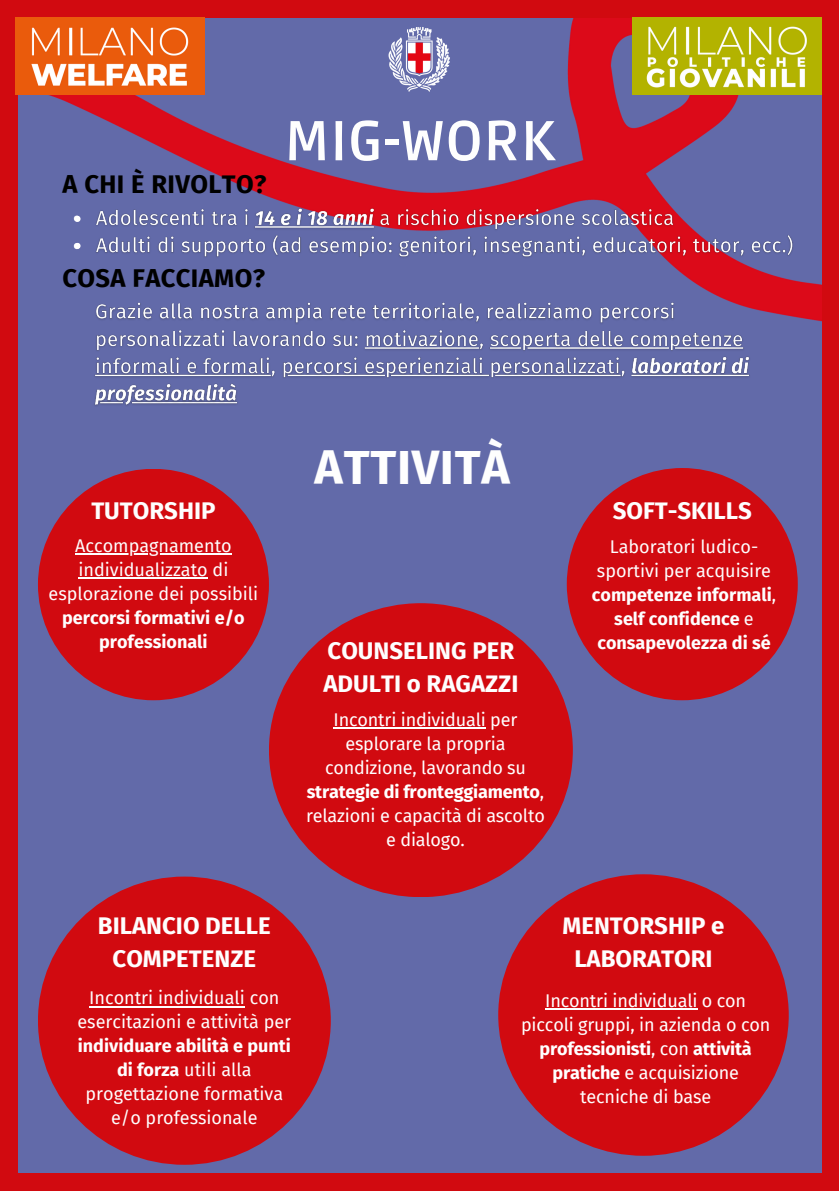
<style>
.page{position:relative;width:839px;height:1191px;background:#fff}
.page>*{position:absolute;margin:0;border:0;box-sizing:border-box;transform-origin:0 0}
.t1{font:700 56px "Ruda";color:#fefefe}
.t2{font:700 48px "Fira Sans";letter-spacing:.015em;color:#fefefe}
.t3{font:700 25.6px "Fira Sans";letter-spacing:.015em;color:#000}
.t4{font:700 24px/33px "Fira Sans";color:#fefefe;text-align:center}
.t5{font:18px/24px "Fira Sans";letter-spacing:-.01em;color:#fff;text-align:center}
.t6{font:18px/24px "Fira Sans";color:#fefefe;text-align:center}
.t7{font:700 18px/24px "Fira Sans";color:#fefefe;text-align:center}
.s1{font-weight:700}
.s2{font-weight:400}
</style>
<div class="page">
<div style="left:0;top:0;width:838px;height:1191px;background:#626aa9"></div>
<img style="left:17px;top:18px;width:804px;height:496px">
<div style="left:0;top:0;width:835px;height:18px;background:#d10a10"></div>
<div style="left:0;top:1173px;width:835px;height:18px;background:#d10a10"></div>
<div style="left:0;top:0;width:17px;height:1191px;background:#d10a10"></div>
<div style="left:822px;top:0;width:16px;height:1191px;background:#d10a10"></div>
<img style="left:632px;top:18px;width:189px;height:76px">
<img style="left:15px;top:18px;width:189px;height:76px">
<img style="left:387px;top:26px;width:65px;height:67px">
<img style="left:67px;top:204px;width:731px;height:59px">
<img style="left:89px;top:298px;width:667px;height:112px">
<div style="left:38px;top:469px;width:231px;height:231px;background:#d10a10;border-radius:50%"></div>
<hr style="left:75px;top:553px;width:157px;height:2px;background:#fefefe">
<hr style="left:78px;top:577px;width:130px;height:2px;background:#fefefe">
<div style="left:566px;top:468px;width:231px;height:232px;background:#d10a10;border-radius:50%"></div>
<div style="left:38px;top:877px;width:293px;height:288px;background:#d10a10;border-radius:50%"></div>
<div style="left:269px;top:603px;width:303px;height:294px;background:#d10a10;border-radius:50%"></div>
<hr style="left:333px;top:728px;width:152px;height:1px;background:#fff">
<div style="left:498px;top:874px;width:290px;height:282px;background:#d10a10;border-radius:50%"></div>
<hr style="left:545px;top:1009px;width:152px;height:1px;background:#fff">
<hr style="left:89px;top:1006px;width:156px;height:1px;background:#fefefe">
<h3 class="t3" style="left:63px;top:170px;width:205px">A CHI È RIVOLTO?</h3>
<h1 class="t1" style="left:284px;top:109px;width:273px">MIG-WORK</h1>
<h3 class="t3" style="left:63px;top:264px;width:204px">COSA FACCIAMO?</h3>
<h3 class="t4" style="left:91px;top:494px;width:126px">TUTORSHIP</h3>
<h5 class="t6" style="left:49px;top:534px;width:211px">Accompagnamento individualizzato di esplorazione dei possibili <span class="s1">percorsi formativi e/o professionali</span></h5>
<h2 class="t2" style="left:314px;top:439px;width:196px">ATTIVITÀ</h2>
<h4 class="t4" style="left:323px;top:635px;width:196px;text-align:left">COUNSELING PER<br>ADULTI o RAGAZZI</h4>
<p class="t5" style="left:306px;top:708px;width:240px">Incontri individuali per esplorare la propria condizione, lavorando su <span class="s1">strategie di fronteggiamento</span>, relazioni e capacità di ascolto e dialogo.</p>
<h3 class="t4" style="left:612px;top:494px;width:141px">SOFT-SKILLS</h3>
<h5 class="t7" style="left:592px;top:535px;width:186px"><span class="s2">Laboratori ludico&shy;sportivi per acquisire </span>competenze informali<span class="s2">, </span>self confidence <span class="s2">e </span>consapevolezza di sé</h5>
<p class="t4" style="left:98px;top:910px;width:174px">BILANCIO DELLE<br>COMPETENZE</p>
<h3 class="t6" style="left:77px;top:986px;width:215px">Incontri individuali con esercitazioni e attività per <span class="s1">individuare abilità e punti di forza</span> utili alla progettazione formativa e/o professionale</h3>
<h4 class="t4" style="left:562px;top:909px;width:163px">MENTORSHIP e<br>LABORATORI</h4>
<p class="t5" style="left:521px;top:989px;width:251px">Incontri individuali o con piccoli gruppi, in azienda o con <span class="s1">professionisti</span>, con <span class="s1">attività pratiche</span> e acquisizione tecniche di base</p>
</div>
